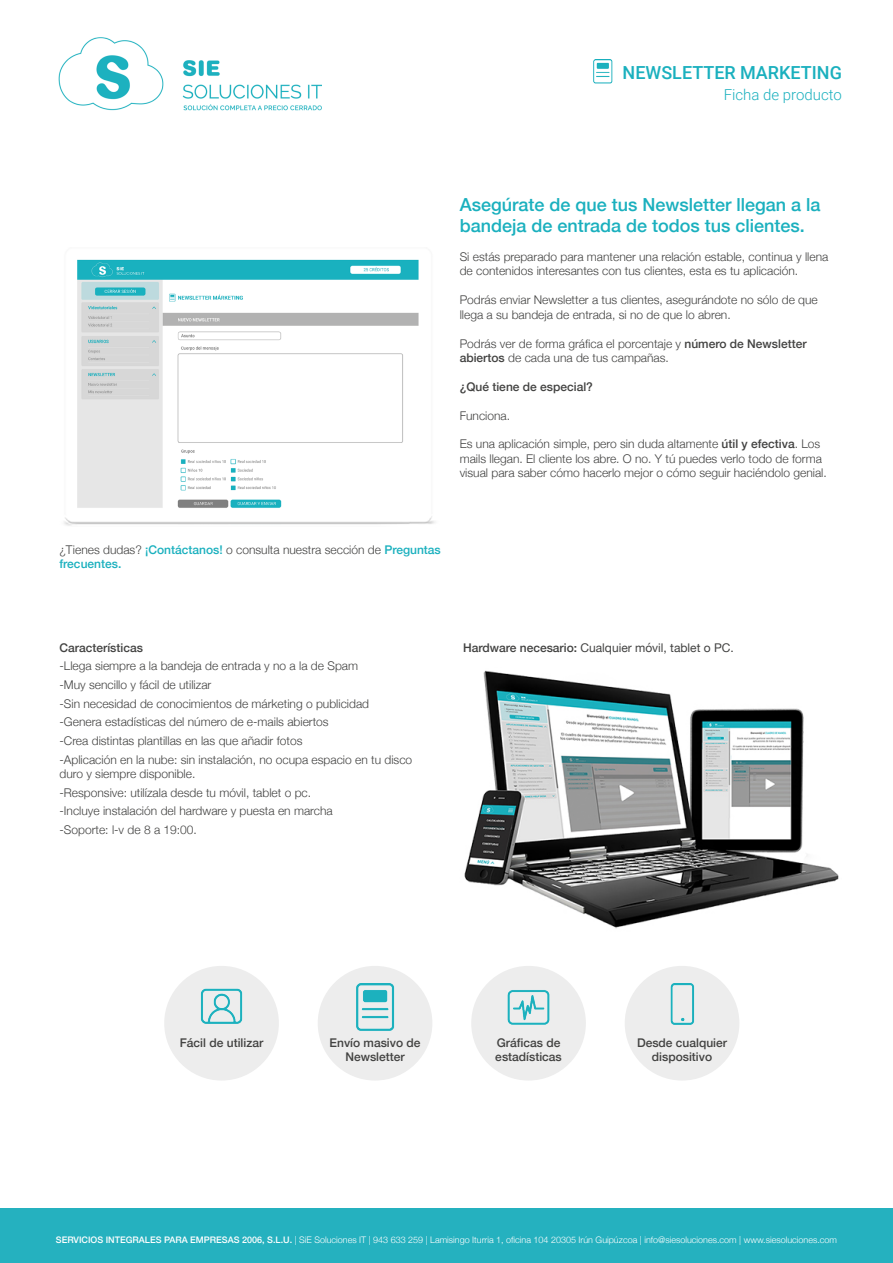
<style>
.page{position:relative;width:893px;height:1263px;background:#fff}
.page>*{position:absolute;margin:0;border:0;box-sizing:border-box;transform-origin:0 0}
.t1{font:500 18px/21px "Helvetica Neue";color:#1ab0be}
.t2{font:500 18px "Roboto";color:#1ab0be}
.t3{font:300 15px "Roboto";color:#1ab0be}
.t4{font:300 12px/18.6px "Helvetica Neue";color:#424241}
.t5{font:500 12px/14.4px "Helvetica Neue";color:#424241;text-align:center}
.t6{font:12px "Helvetica Neue";color:#424241}
.t7{font:300 9px "Helvetica Neue";color:#fff}
.s1{font-weight:500}
.s2{font-weight:500;color:#1ab0be}
</style>
<div class="page">
<div style="left:0;top:1209px;width:893px;height:54px;background:#25b1bf"></div>
<img style="left:59px;top:37px;width:263px;height:73px">
<img style="left:64px;top:259px;width:371px;height:267px">
<img style="left:464px;top:670px;width:375px;height:259px">
<div style="left:164px;top:966px;width:115px;height:114px;background:#ededed;border-radius:50%"></div>
<img style="left:200px;top:988px;width:43px;height:36px">
<div style="left:318px;top:966px;width:114px;height:114px;background:#ededed;border-radius:50%"></div>
<img style="left:356px;top:983px;width:39px;height:48px">
<div style="left:471px;top:966px;width:115px;height:114px;background:#ededed;border-radius:50%"></div>
<img style="left:507px;top:990px;width:43px;height:35px">
<div style="left:625px;top:966px;width:114px;height:114px;background:#ededed;border-radius:50%"></div>
<img style="left:670px;top:983px;width:25px;height:41px">
<img style="left:593px;top:60px;width:20px;height:23px">
<h1 class="t2" style="left:623px;top:60px;width:221px">NEWSLETTER MARKETING</h1>
<p class="t3" style="left:724px;top:84px;width:120px">Ficha de producto</p>
<h1 class="t1" style="left:460px;top:193px;width:362px">Asegúrate de que tus Newsletter llegan a la bandeja de entrada de todos tus clientes.</h1>
<p class="t4" style="left:460px;top:249px;width:370px;line-height:14.4px">Si estás preparado para mantener una relación estable, continua y llena de contenidos interesantes con tus clientes, esta es tu aplicación.</p>
<p class="t4" style="left:460px;top:292px;width:360px;line-height:14.4px">Podrás enviar Newsletter a tus clientes, asegurándote no sólo de que llega a su bandeja de entrada, si no de que lo abren.</p>
<p class="t4" style="left:460px;top:335px;width:348px;line-height:14.4px">Podrás ver de forma gráfica el porcentaje y <span class="s1">número de Newsletter abiertos</span> de cada una de tus campañas.</p>
<p class="t5" style="left:460px;top:378px;width:135px">¿Qué tiene de especial?</p>
<p class="t4" style="left:460px;top:405px;width:52px">Funciona.</p>
<p class="t4" style="left:460px;top:436px;width:369px;line-height:14.4px">Es una aplicación simple, pero sin duda altamente <span class="s1">útil y efectiva</span>. Los mails llegan. El cliente los abre. O no. Y tú puedes verlo todo de forma visual para saber cómo hacerlo mejor o cómo seguir haciéndolo genial.</p>
<p class="t4" style="left:60px;top:542px;width:383px;line-height:14.4px">¿Tienes dudas? <span class="s2">¡Contáctanos!</span> o consulta nuestra sección de <span class="s2">Preguntas frecuentes.</span></p>
<p class="t5" style="left:60px;top:639px;width:85px">Características</p>
<p class="t4" style="left:60px;top:656px;width:354px">-Llega siempre a la bandeja de entrada y no a la de Spam<br>-Muy sencillo y fácil de utilizar<br>-Sin necesidad de conocimientos de márketing o publicidad -Genera estadísticas del número de e-mails abiertos<br>-Crea distintas plantillas en las que añadir fotos<br>-Aplicación en la nube: sin instalación, no ocupa espacio en tu disco</p>
<p class="t4" style="left:60px;top:763px;width:275px">duro y siempre disponible.<br>-Responsive: utilízala desde tu móvil, tablet o pc. -Incluye instalación del hardware y puesta en marcha -Soporte: l-v de 8 a 19:00.</p>
<p class="t6" style="left:463px;top:639px;width:272px"><span class="s1">Hardware necesario:</span> Cualquier móvil, tablet o PC.</p>
<p class="t5" style="left:180px;top:1034px;width:85px">Fácil de utilizar</p>
<p class="t5" style="left:330px;top:1034px;width:92px">Envío masivo de<br>Newsletter</p>
<p class="t5" style="left:495px;top:1034px;width:68px;text-align:left">Gráficas de estadísticas</p>
<p class="t5" style="left:637px;top:1034px;width:92px">Desde cualquier dispositivo</p>
<p class="t7" style="left:56px;top:1233px;width:783px"><span class="s1">SERVICIOS INTEGRALES PARA EMPRESAS 2006, S.L.U.</span> | SiE Soluciones IT | 943 633 259 | Lamisingo Iturria 1, oficina 104 20305 Irún Guipúzcoa | info@siesoluciones.com | www.siesoluciones.com</p>
</div>
